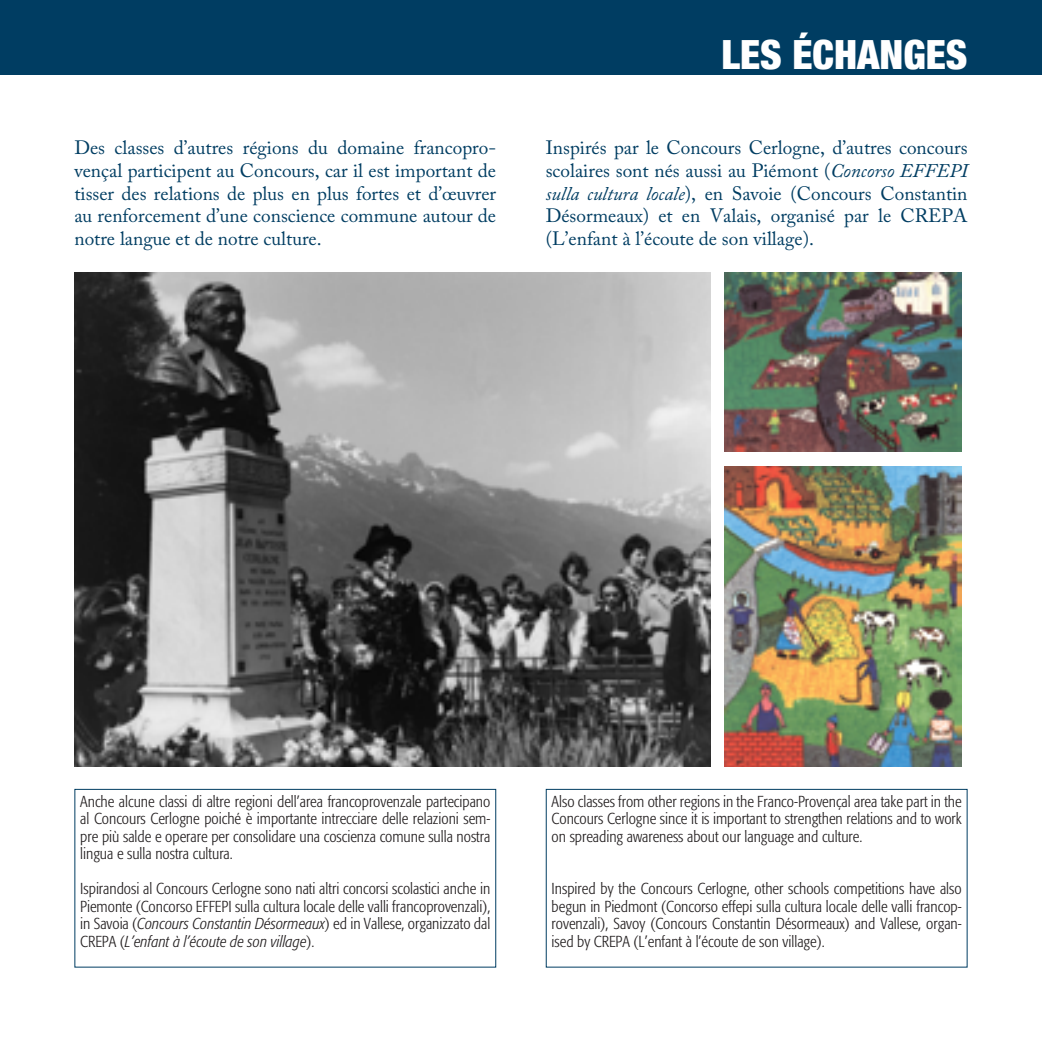
<style>
.page{position:relative;width:1042px;height:1042px;background:#fff}
.page>*{position:absolute;margin:0;border:0;box-sizing:border-box;transform-origin:0 0}
.t1{font:900 condensed 40.25px "Helvetica Neue";color:#fff}
.t2{font:19.25px/22.8px "Adobe Caslon Pro";color:#003d62;text-align:justify}
.t3{font:300 condensed 15.75px/17.5px "Formata";color:#231f20;text-align:justify}
.s1{font-style:italic}
</style>
<div class="page">
<div style="left:0;top:0;width:1042px;height:74px;background:#003d62"></div>
<div style="left:74px;top:789px;width:422px;height:178px;border:1px solid #003d62"></div>
<div style="left:546px;top:789px;width:421px;height:178px;border:1px solid #003d62"></div>
<img style="left:74px;top:273px;width:637px;height:493px">
<img style="left:724px;top:273px;width:237px;height:178px">
<img style="left:724px;top:466px;width:237px;height:300px">
<h1 class="t1" style="left:721px;top:30px;width:21px">LES</h1>
<h1 class="t1" style="left:792px;top:30px;width:88px">éCHANGES</h1>
<p class="t2" style="left:74px;top:136px;width:423px">Des classes d’autres régions du domaine francopro&shy;vençal participent au Concours, car il est important de tisser des relations de plus en plus fortes et d’œuvrer au renforcement d’une conscience commune autour de notre langue et de notre culture.</p>
<p class="t2" style="left:546px;top:136px;width:423px">Inspirés par le Concours Cerlogne, d’autres concours scolaires sont nés aussi au Piémont (<span class="s1">Concorso EFFEPI sulla cultura locale</span>), en Savoie (Concours Constantin Désormeaux) et en Valais, organisé par le CREPA (L’enfant à l’écoute de son village).</p>
<p class="t3" style="left:80px;top:792px;width:412px">Anche alcune classi di altre regioni dell’area francoprovenzale partecipano al Concours Cerlogne poiché è importante intrecciare delle relazioni sem&shy;pre più salde e operare per consolidare una coscienza comune sulla nostra lingua e sulla nostra cultura.</p>
<p class="t3" style="left:80px;top:880px;width:412px">Ispirandosi al Concours Cerlogne sono nati altri concorsi scolastici anche in Piemonte (Concorso effepi sulla cultura locale delle valli francoprovenzali), in Savoia (<span class="s1">Concours Constantin Désormeaux</span>) ed in Vallese, organizzato dal CREPA (<span class="s1">L’enfant à l’écoute de son village</span>).</p>
<p class="t3" style="left:552px;top:792px;width:411px">Also classes from other regions in the Franco-Provençal area take part in the Concours Cerlogne since it is important to strengthen relations and to work on spreading awareness about our language and culture.</p>
<p class="t3" style="left:552px;top:880px;width:412px">Inspired by the Concours Cerlogne, other schools competitions have also begun in Piedmont (Concorso effepi sulla cultura locale delle valli francop&shy;rovenzali), Savoy (Concours Constantin Désormeaux) and Vallese, organ&shy;ised by CREPA (L’enfant à l’écoute de son village).</p>
</div>
